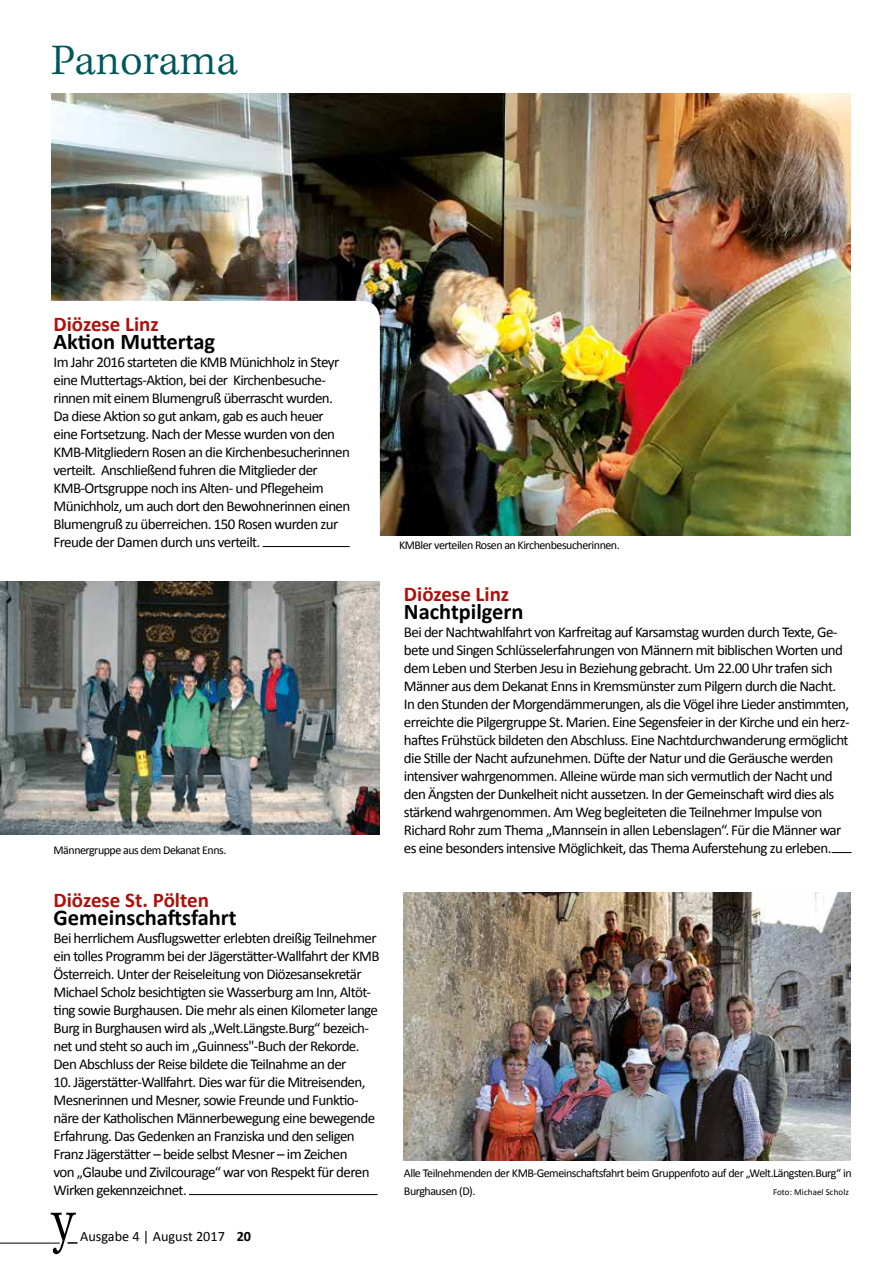
<style>
.page{position:relative;width:893px;height:1263px;background:#fff}
.page>*{position:absolute;margin:0;border:0;box-sizing:border-box;transform-origin:0 0}
.t1{font:61.2px "Kepler Std Light Capt";color:#000;scale:.88 1}
.t2{font:44.85px "Kepler Std Light Capt";color:#005858}
.t3{font:700 22.5px "Calibri";color:#000}
.t4{font:700 22.35px "Calibri";color:#000}
.t5{font:700 21px "Calibri";color:#ae0f0a}
.t6{font:15px/18px "Calibri";letter-spacing:-.04em;color:#000}
.t7{font:14.25px "Calibri";color:#000}
.t8{font:12px/18px "Calibri";letter-spacing:-.04em;color:#000}
.t9{font:9px "Calibri";letter-spacing:.005em;color:#000}
.s1{font-weight:700}
</style>
<div class="page">
<img style="left:51px;top:93px;width:799px;height:443px">
<hr style="left:0;top:1243px;width:60px;height:1px;background:#000">
<svg style="left:51px;top:301px;width:329px;height:247px"></svg>
<svg style="left:832px;top:852px;width:19px;height:1px"></svg>
<img style="left:404px;top:893px;width:446px;height:267px">
<hr style="left:189px;top:1194px;width:189px;height:1px;background:#000">
<hr style="left:263px;top:546px;width:87px;height:1px;background:#000">
<img style="left:0;top:581px;width:380px;height:254px">
<h2 class="t2" style="left:51px;top:35px;width:188px">Panorama</h2>
<h3 class="t5" style="left:54px;top:310px;width:107px">Diözese Linz</h3>
<h3 class="t3" style="left:54px;top:327px;width:163px">Aktion Muttertag</h3>
<p class="t6" style="left:54px;top:353px;width:298px">Im Jahr 2016 starteten die KMB Münichholz in Steyr eine Muttertags-Aktion, bei der Kirchenbesuche&shy;rinnen mit einem Blumengruß überrascht wurden.<br>Da diese Aktion so gut ankam, gab es auch heuer eine Fortsetzung. Nach der Messe wurden von den KMB-Mitgliedern Rosen an die Kirchenbesucherinnen verteilt. Anschließend fuhren die Mitglieder der KMB-Ortsgruppe noch ins Alten- und Pflegeheim Münichholz, um auch dort den Bewohnerinnen einen Blumengruß zu überreichen. 150 Rosen wurden zur Freude der Damen durch uns verteilt.</p>
<p class="t8" style="left:54px;top:841px;width:174px">Männergruppe aus dem Dekanat Enns.</p>
<h3 class="t5" style="left:54px;top:886px;width:157px">Diözese St. Pölten</h3>
<h3 class="t3" style="left:54px;top:903px;width:185px">Gemeinschaftsfahrt</h3>
<p class="t6" style="left:54px;top:929px;width:327px">Bei herrlichem Ausflugswetter erlebten dreißig Teilnehmer ein tolles Programm bei der Jägerstätter-Wallfahrt der KMB Österreich. Unter der Reiseleitung von Diözesansekretär Michael Scholz besichtigten sie Wasserburg am Inn, Altöt&shy;ting sowie Burghausen. Die mehr als einen Kilometer lange Burg in Burghausen wird als „Welt.Längste.Burg“ bezeich&shy;net und steht so auch im „Guinness"-Buch der Rekorde.<br>Den Abschluss der Reise bildete die Teilnahme an der</p>
<p class="t6" style="left:54px;top:1073px;width:323px">10. Jägerstätter-Wallfahrt. Dies war für die Mitreisenden, Mesnerinnen und Mesner, sowie Freunde und Funktio&shy;näre der Katholischen Männerbewegung eine bewegende Erfahrung. Das Gedenken an Franziska und den seligen Franz Jägerstätter – beide selbst Mesner – im Zeichen<br>von „Glaube und Zivilcourage“ war von Respekt für deren Wirken gekennzeichnet.</p>
<h1 class="t1" style="left:51px;top:1185px;width:29px">y</h1>
<p class="t7" style="left:80px;top:1227px;width:173px">Ausgabe 4 | August 2017 <span class="s1">20</span></p>
<p class="t8" style="left:399px;top:536px;width:222px">KMBler verteilen Rosen an Kirchenbesucherinnen.</p>
<h3 class="t5" style="left:404px;top:580px;width:107px">Diözese Linz</h3>
<h3 class="t4" style="left:404px;top:597px;width:121px">Nachtpilgern</h3>
<p class="t6" style="left:404px;top:623px;width:447px">Bei der Nachtwahlfahrt von Karfreitag auf Karsamstag wurden durch Texte, Ge&shy;bete und Singen Schlüsselerfahrungen von Männern mit biblischen Worten und dem Leben und Sterben Jesu in Beziehung gebracht. Um 22.00 Uhr trafen sich Männer aus dem Dekanat Enns in Kremsmünster zum Pilgern durch die Nacht.<br>In den Stunden der Morgendämmerungen, als die Vögel ihre Lieder anstimmten, erreichte die Pilgergruppe St. Marien. Eine Segensfeier in der Kirche und ein herz&shy;haftes Frühstück bildeten den Abschluss. Eine Nachtdurchwanderung ermöglicht die Stille der Nacht aufzunehmen. Düfte der Natur und die Geräusche werden intensiver wahrgenommen. Alleine würde man sich vermutlich der Nacht und den Ängsten der Dunkelheit nicht aussetzen. In der Gemeinschaft wird dies als stärkend wahrgenommen. Am Weg begleiteten die Teilnehmer Impulse von Richard Rohr zum Thema „Mannsein in allen Lebenslagen“. Für die Männer war es eine besonders intensive Möglichkeit, das Thema Auferstehung zu erleben.</p>
<p class="t8" style="left:404px;top:1163px;width:449px">Alle Teilnehmenden der KMB-Gemeinschaftsfahrt beim Gruppenfoto auf der „Welt.Längsten.Burg“ in<br>Burghausen (D).</p>
<p class="t9" style="left:773px;top:1186px;width:77px">Foto: Michael Scholz</p>
</div>
